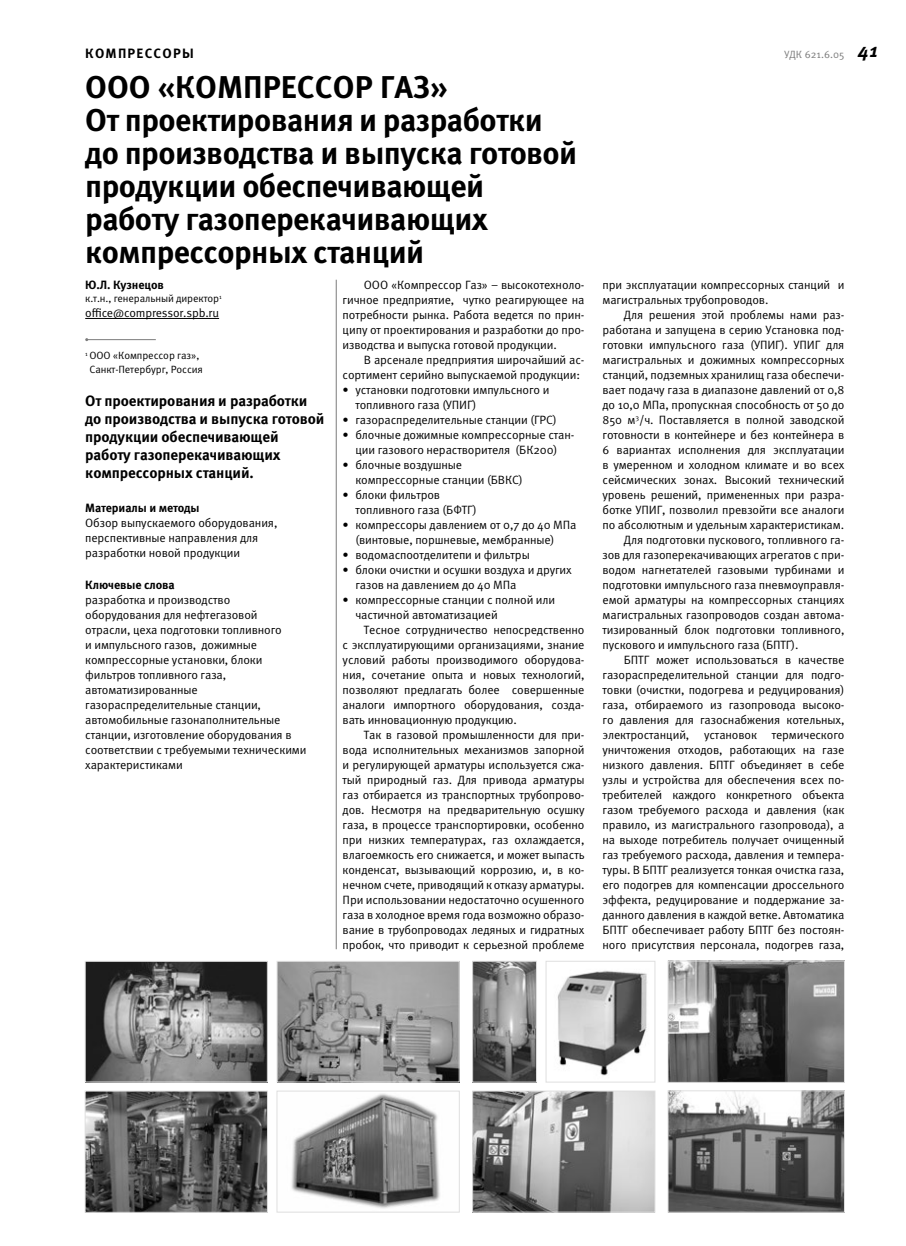
<style>
.page{position:relative;width:906px;height:1246px;background:#fff}
.page>*{position:absolute;margin:0;border:0;box-sizing:border-box;transform-origin:0 0}
.t1{font:700 31.5px/33px "Meta Pro";letter-spacing:-.02em;color:#000}
.t2{font:italic 700 19.5px "Meta Pro";color:#000}
.t3{font:700 15px/18px "Meta Pro";letter-spacing:-.01em;color:#000}
.t4{font:700 13.5px "Meta Pro";color:#000}
.t5{font:12px/15px "Meta Pro";letter-spacing:-.01em;color:#000}
.t6{font:700 12px "Meta Pro";letter-spacing:-.01em;color:#000}
.t7{font:10.5px/13.5px "Meta Pro";letter-spacing:-.01em;color:#000;text-align:center}
.t8{font:10.5px "Meta Pro";color:#7c7c7c}
</style>
<div class="page">
<hr style="left:85px;top:318px;width:134px;height:1px;background:#000">
<hr style="left:87px;top:339px;width:69px;height:1px;background:#7c7c7c">
<hr style="left:336px;top:280px;width:1px;height:669px;background:#7c7c7c">
<img style="left:279px;top:963px;width:178px;height:117px">
<div style="left:277px;top:961px;width:182px;height:121px;border:1px solid #dfdfdf"></div>
<img style="left:669px;top:962px;width:174px;height:119px">
<div style="left:667px;top:960px;width:178px;height:123px;border:1px solid #dfdfdf"></div>
<img style="left:474px;top:1093px;width:179px;height:117px">
<div style="left:472px;top:1091px;width:183px;height:121px;border:1px solid #dfdfdf"></div>
<img style="left:669px;top:1092px;width:174px;height:118px">
<div style="left:667px;top:1090px;width:178px;height:122px;border:1px solid #dfdfdf"></div>
<img style="left:474px;top:963px;width:61px;height:117px">
<div style="left:472px;top:961px;width:65px;height:121px;border:1px solid #dfdfdf"></div>
<img style="left:291px;top:1093px;width:149px;height:116px">
<div style="left:277px;top:1091px;width:183px;height:121px;border:1px solid #dfdfdf"></div>
<img style="left:87px;top:963px;width:179px;height:117px">
<div style="left:85px;top:961px;width:183px;height:121px;border:1px solid #dfdfdf"></div>
<img style="left:557px;top:970px;width:90px;height:106px">
<div style="left:545px;top:961px;width:110px;height:121px;border:1px solid #dfdfdf"></div>
<img style="left:87px;top:1093px;width:179px;height:118px">
<div style="left:85px;top:1091px;width:183px;height:122px;border:1px solid #dfdfdf"></div>
<p class="t4" style="left:85px;top:44px;width:44px">Компрессоры</p>
<p class="t8" style="left:784px;top:47px;width:61px">УДК 621.6.05</p>
<h1 class="t1" style="left:85px;top:72px;width:493px">ООО «КОМПРЕССОР ГАЗ»<br>От проектирования и разработки до производства и выпуска готовой продукции обеспечивающей работу газоперекачивающих компрессорных станций</h1>
<p class="t5" style="left:342px;top:277px;width:243px;text-align:justify;text-indent:21px">ООО «Компрессор Газ» – высокотехноло&shy;гичное предприятие, чутко реагирующее на потребности рынка. Работа ведется по прин&shy;ципу от проектирования и разработки до про&shy;изводства и выпуска готовой продукции.</p>
<p class="t5" style="left:342px;top:352px;width:243px;text-indent:21px">В арсенале предприятия широчайший ас&shy;сортимент серийно выпускаемой продукции:</p>
<p class="t5" style="left:355px;top:382px;width:196px;text-indent:-13px">• установки подготовки импульсного и топливного газа (УПИГ)</p>
<p class="t5" style="left:342px;top:412px;width:216px">• газораспределительные станции (ГРС)</p>
<p class="t5" style="left:342px;top:427px;width:233px;text-align:center">• блочные дожимные компрессорные стан&shy;ции газового нерастворителя (БК200)</p>
<p class="t5" style="left:355px;top:457px;width:169px;text-indent:-13px">• блочные воздушные компрессорные станции (БВКС)</p>
<p class="t5" style="left:355px;top:487px;width:123px;text-indent:-13px">• блоки фильтров топливного газа (БФТГ)</p>
<p class="t5" style="left:355px;top:517px;width:222px;text-indent:-13px">• компрессоры давлением от 0,7 до 40 МПа (винтовые, поршневые, мембранные)</p>
<p class="t5" style="left:342px;top:547px;width:189px">• водомаспоотделитепи и фильтры</p>
<p class="t5" style="left:355px;top:562px;width:218px;text-indent:-13px">• блоки очистки и осушки воздуха и других газов на давлением до 40 МПа</p>
<p class="t5" style="left:355px;top:592px;width:201px;text-indent:-13px">• компрессорные станции с полной или частичной автоматизацией</p>
<p class="t5" style="left:342px;top:622px;width:243px;text-align:justify;text-indent:21px">Тесное сотрудничество непосредственно с эксплуатирующими организациями, знание условий работы производимого оборудова&shy;ния, сочетание опыта и новых технологий, позволяют предлагать более совершенные аналоги импортного оборудования, созда&shy;вать инновационную продукцию.</p>
<p class="t5" style="left:342px;top:727px;width:243px;text-align:justify;text-indent:21px">Так в газовой промышленности для при&shy;вода исполнительных механизмов запорной и регулирующей арматуры используется сжа&shy;тый природный газ. Для привода арматуры газ отбирается из транспортных трубопрово&shy;дов. Несмотря на предварительную осушку газа, в процессе транспортировки, особенно при низких температурах, газ охлаждается, влагоемкость его снижается, и может выпасть конденсат, вызывающий коррозию, и, в ко&shy;нечном счете, приводящий к отказу арматуры.<br>При использовании недостаточно осушенного газа в холодное время года возможно образо&shy;вание в трубопроводах ледяных и гидратных пробок, что приводит к серьезной проблеме</p>
<p class="t6" style="left:85px;top:277px;width:80px">Ю.Л. Кузнецов</p>
<p class="t7" style="left:85px;top:292px;width:138px">к.т.н., генеральный директор<sup>1</sup></p>
<p class="t5" style="left:85px;top:306px;width:135px">office@compressor.spb.ru</p>
<p class="t7" style="left:85px;top:349px;width:119px"><sup>1</sup> ООО «Компрессор газ»,<br>Санкт-Петербург, Россия</p>
<p class="t3" style="left:85px;top:392px;width:241px">От проектирования и разработки до производства и выпуска готовой продукции обеспечивающей работу газоперекачивающих компрессорных станций.</p>
<p class="t6" style="left:85px;top:500px;width:116px">Материалы и методы</p>
<p class="t5" style="left:85px;top:516px;width:194px">Обзор выпускаемого оборудования, перспективные направления для разработки новой продукции</p>
<p class="t6" style="left:85px;top:577px;width:91px">Ключевые слова</p>
<p class="t5" style="left:85px;top:592px;width:223px">разработка и производство оборудования для нефтегазовой<br>отрасли, цеха подготовки топливного<br>и импульсного газов, дожимные компрессорные установки, блоки фильтров топливного газа, автоматизированные газораспределительные станции, автомобильные газонаполнительные станции, изготовление оборудования в соответствии с требуемыми техническими характеристиками</p>
<p class="t5" style="left:602px;top:277px;width:243px">при эксплуатации компрессорных станций и магистральных трубопроводов.</p>
<p class="t5" style="left:624px;top:307px;width:222px">Для решения этой проблемы нами раз-</p>
<p class="t5" style="left:602px;top:322px;width:243px">работана и запущена в серию Установка под-</p>
<p class="t5" style="left:602px;top:337px;width:243px">готовки импульсного газа (УПИГ). УПИГ для</p>
<p class="t5" style="left:602px;top:352px;width:243px">магистральных и дожимных компрессорных</p>
<p class="t5" style="left:602px;top:367px;width:243px">станций, подземных хранилищ газа обеспечи-</p>
<p class="t5" style="left:602px;top:382px;width:243px">вает подачу газа в диапазоне давлений от 0,8</p>
<p class="t5" style="left:602px;top:397px;width:243px">до 10,0 МПа, пропускная способность от 50 до</p>
<p class="t5" style="left:602px;top:412px;width:243px">850 м<sup>3</sup>/ч. Поставляется в полной заводской</p>
<p class="t5" style="left:602px;top:427px;width:243px">готовности в контейнере и без контейнера в</p>
<p class="t5" style="left:602px;top:442px;width:243px">6 вариантах исполнения для эксплуатации</p>
<p class="t5" style="left:602px;top:457px;width:243px">в умеренном и холодном климате и во всех</p>
<p class="t5" style="left:602px;top:472px;width:243px">сейсмических зонах. Высокий технический</p>
<p class="t5" style="left:602px;top:487px;width:243px">уровень решений, примененных при разра-</p>
<p class="t5" style="left:602px;top:502px;width:243px">ботке УПИГ, позволил превзойти все аналоги</p>
<p class="t5" style="left:602px;top:517px;width:243px">по абсолютным и удельным характеристикам.</p>
<p class="t5" style="left:624px;top:532px;width:222px">Для подготовки пускового, топливного га-</p>
<p class="t5" style="left:602px;top:547px;width:243px">зов для газоперекачивающих агрегатов с при-</p>
<p class="t5" style="left:602px;top:562px;width:243px">водом нагнетателей газовыми турбинами и</p>
<p class="t5" style="left:602px;top:577px;width:243px">подготовки импульсного газа пневмоуправля-</p>
<p class="t5" style="left:602px;top:592px;width:243px">емой арматуры на компрессорных станциях</p>
<p class="t5" style="left:602px;top:607px;width:243px">магистральных газопроводов создан автома-</p>
<p class="t5" style="left:602px;top:622px;width:243px">тизированный блок подготовки топливного,</p>
<p class="t5" style="left:602px;top:637px;width:197px">пускового и импульсного газа (БПТГ).</p>
<p class="t5" style="left:624px;top:652px;width:222px">БПТГ может использоваться в качестве</p>
<p class="t5" style="left:602px;top:667px;width:243px">газораспределительной станции для подго-</p>
<p class="t5" style="left:602px;top:682px;width:243px">товки (очистки, подогрева и редуцирования)</p>
<p class="t5" style="left:602px;top:697px;width:243px">газа, отбираемого из газопровода высоко-</p>
<p class="t5" style="left:602px;top:712px;width:243px">го давления для газоснабжения котельных,</p>
<p class="t5" style="left:602px;top:727px;width:243px">электростанций, установок термического</p>
<p class="t5" style="left:602px;top:742px;width:243px">уничтожения отходов, работающих на газе</p>
<p class="t5" style="left:602px;top:757px;width:243px">низкого давления. БПТГ объединяет в себе</p>
<p class="t5" style="left:602px;top:772px;width:243px">узлы и устройства для обеспечения всех по-</p>
<p class="t5" style="left:602px;top:787px;width:243px">требителей каждого конкретного объекта</p>
<p class="t5" style="left:602px;top:802px;width:243px">газом требуемого расхода и давления (как</p>
<p class="t5" style="left:602px;top:817px;width:243px">правило, из магистрального газопровода), а</p>
<p class="t5" style="left:602px;top:832px;width:243px">на выходе потребитель получает очищенный</p>
<p class="t5" style="left:602px;top:847px;width:243px">газ требуемого расхода, давления и темпера-</p>
<p class="t5" style="left:602px;top:862px;width:243px">туры. В БПТГ реализуется тонкая очистка газа,</p>
<p class="t5" style="left:602px;top:877px;width:243px">его подогрев для компенсации дроссельного</p>
<p class="t5" style="left:602px;top:892px;width:243px">эффекта, редуцирование и поддержание за-</p>
<p class="t5" style="left:602px;top:907px;width:243px">данного давления в каждой ветке. Автоматика</p>
<p class="t5" style="left:602px;top:922px;width:243px">БПТГ обеспечивает работу БПТГ без постоян-</p>
<p class="t5" style="left:602px;top:937px;width:243px">ного присутствия персонала, подогрев газа,</p>
<h2 class="t2" style="left:858px;top:38px;width:21px">41</h2>
</div>
